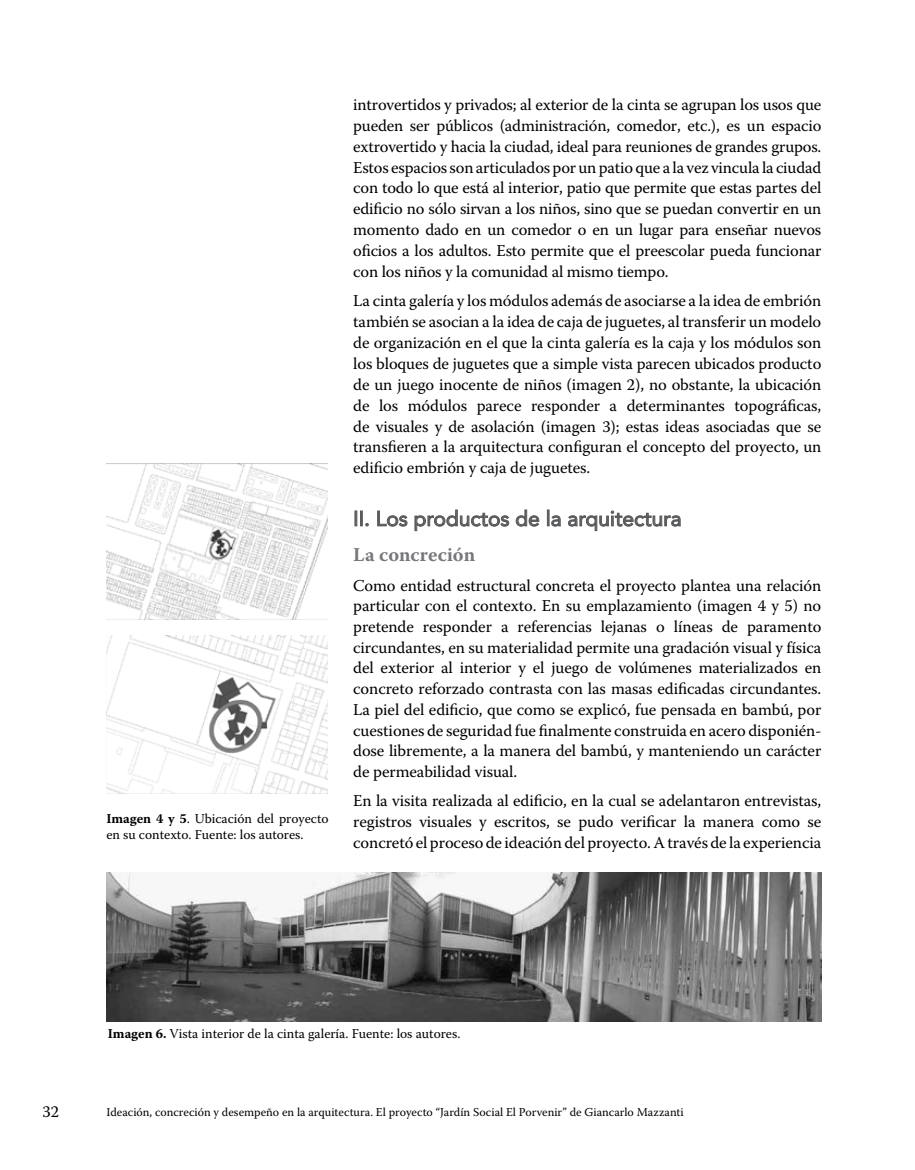
<style>
.page{position:relative;width:915px;height:1170px;background:#fff}
.page>*{position:absolute;margin:0;border:0;box-sizing:border-box;transform-origin:0 0}
.t1{font:21px "Avenir";color:#58595b}
.t2{font:700 19.5px "Warnock Pro";color:#77787b}
.t3{font:16.5px/20.9px "Warnock Pro";letter-spacing:-.005em;color:#000;text-align:justify}
.t4{font:13.5px/16.5px "Warnock Pro";color:#000}
.t5{font:12px "Warnock Pro";color:#000}
.s1{font-weight:700}
</style>
<div class="page">
<div style="left:354px;top:510px;width:3px;height:16px;border:1px solid #58595b"></div>
<svg style="left:360px;top:510px;width:9px;height:17px"></svg>
<svg style="left:377px;top:510px;width:31px;height:17px"></svg>
<svg style="left:414px;top:509px;width:95px;height:22px"></svg>
<svg style="left:515px;top:509px;width:24px;height:18px"></svg>
<svg style="left:547px;top:509px;width:14px;height:18px"></svg>
<svg style="left:568px;top:510px;width:112px;height:21px"></svg>
<img style="left:107px;top:463px;width:220px;height:156px">
<img style="left:106px;top:635px;width:221px;height:158px">
<img style="left:106px;top:872px;width:715px;height:148px">
<p class="t4" style="left:106px;top:809px;width:223px"><span class="s1">Imagen 4 y 5</span>. Ubicación del proyecto en su contexto. Fuente: los autores.</p>
<p class="t3" style="left:353px;top:94px;width:469px">introvertidos y privados; al exterior de la cinta se agrupan los usos que pueden ser públicos (administración, comedor, etc.), es un espacio extrovertido y hacia la ciudad, ideal para reuniones de grandes grupos.<br>Estos espacios son articulados por un patio que a la vez vincula la ciudad con todo lo que está al interior, patio que permite que estas partes del edificio no sólo sirvan a los niños, sino que se puedan convertir en un momento dado en un comedor o en un lugar para enseñar nuevos oficios a los adultos. Esto permite que el preescolar pueda funcionar con los niños y la comunidad al mismo tiempo.</p>
<p class="t3" style="left:353px;top:290px;width:469px">La cinta galería y los módulos además de asociarse a la idea de embrión también se asocian a la idea de caja de juguetes, al transferir un modelo de organización en el que la cinta galería es la caja y los módulos son los bloques de juguetes que a simple vista parecen ubicados producto de un juego inocente de niños (imagen 2), no obstante, la ubicación de los módulos parece responder a determinantes topográficas, de visuales y de asolación (imagen 3); estas ideas asociadas que se transfieren a la arquitectura configuran el concepto del proyecto, un edificio embrión y caja de juguetes.</p>
<p class="t1" style="left:353px;top:501px;width:330px">II. Los productos de la arquitectura</p>
<p class="t2" style="left:353px;top:543px;width:123px">La concreción</p>
<p class="t3" style="left:353px;top:574px;width:469px">Como entidad estructural concreta el proyecto plantea una relación particular con el contexto. En su emplazamiento (imagen 4 y 5) no pretende responder a referencias lejanas o líneas de paramento circundantes, en su materialidad permite una gradación visual y física del exterior al interior y el juego de volúmenes materializados en concreto reforzado contrasta con las masas edificadas circundantes.<br>La piel del edificio, que como se explicó, fue pensada en bambú, por cuestiones de seguridad fue finalmente construida en acero disponién&shy;dose libremente, a la manera del bambú, y manteniendo un carácter de permeabilidad visual.</p>
<p class="t3" style="left:353px;top:790px;width:469px">En la visita realizada al edificio, en la cual se adelantaron entrevistas, registros visuales y escritos, se pudo verificar la manera como se concretó el proceso de ideación del proyecto. A través de la experiencia</p>
<p class="t4" style="left:108px;top:1025px;width:354px"><span class="s1">Imagen 6.</span> Vista interior de la cinta galería. Fuente: los autores.</p>
<p class="t3" style="left:43px;top:1100px;width:18px">32</p>
<p class="t5" style="left:106px;top:1104px;width:578px">Ideación, concreción y desempeño en la arquitectura. El proyecto “Jardín Social El Porvenir” de Giancarlo Mazzanti</p>
</div>
